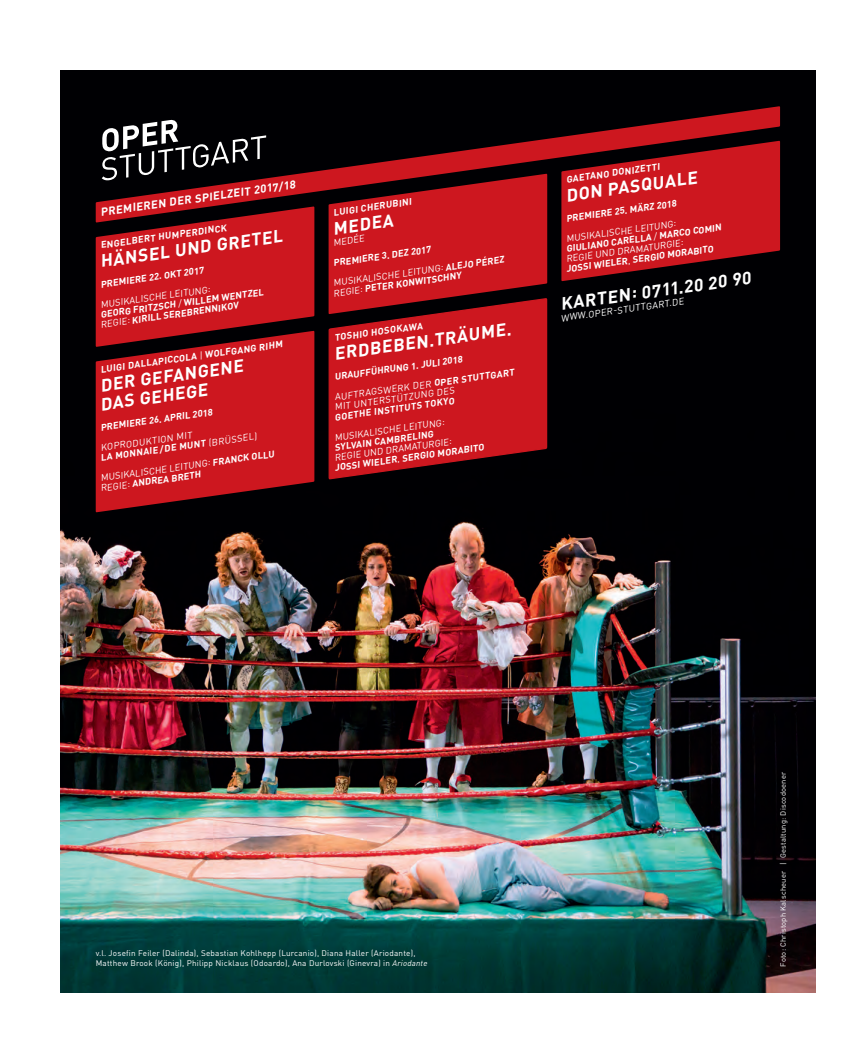
<style>
.page{position:relative;width:851px;height:1063px;background:#fff}
.page>*{position:absolute;margin:0;border:0;box-sizing:border-box;transform-origin:0 0}
.t1{font:700 17.5px/18.8px "DIN Pro";color:#fff}
.t2{font:700 11.25px "DIN Pro";color:#fff}
.t3{font:700 9.38px/10px "DIN Pro";color:#fff}
.t4{font:9.38px/10px "DIN Pro";color:#fff}
.t5{font:8.12px/10px "DIN Pro";letter-spacing:.025em;color:#fff}
.t6{font:7.5px "DIN Pro";color:#fff}
.s1{font-weight:400}
.s2{font-weight:700}
.s3{font-style:italic}
</style>
<div class="page">
<img style="left:60px;top:71px;width:755px;height:921px">
<div style="left:328px;top:223px;width:219px;height:74px;background:#cd171f"></div>
<div style="left:96px;top:223px;width:218px;height:108px;background:#cd171f"></div>
<svg style="left:96px;top:331px;width:218px;height:181px;background:#af131a"></svg>
<svg style="left:96px;top:106px;width:684px;height:117px;background:#4f0f14"></svg>
<svg style="left:561px;top:141px;width:219px;height:140px;background:#a61219"></svg>
<svg style="left:328px;top:297px;width:219px;height:183px;background:#ae131a"></svg>
<p class="t2" style="left:100px;top:208px;width:198px;rotate:-8deg">PREMIEREN DER SPIELZEIT 2017/18</p>
<p class="t3" style="left:100px;top:241px;width:129px;rotate:-8deg">ENGELBERT HUMPERDINCK</p>
<h1 class="t1" style="left:99px;top:254px;width:185px;rotate:-8deg">HÄNSEL UND GRETEL</h1>
<p class="t3" style="left:100px;top:280px;width:105px;rotate:-8deg">PREMIERE 22. OKT 2017</p>
<p class="t3" style="left:97px;top:301px;width:167px;rotate:-8deg"><span class="s1">MUSIKALISCHE LEITUNG:<br></span>GEORG FRITZSCH <span class="s1">/</span> WILLEM WENTZEL<br><span class="s1">REGIE:</span> KIRILL SEREBRENNIKOV</p>
<p class="t3" style="left:100px;top:365px;width:185px;rotate:-8deg">LUIGI DALLAPICCOLA <span class="s1">|</span> WOLFGANG RIHM</p>
<h1 class="t1" style="left:96px;top:378px;width:148px;rotate:-8deg">DER GEFANGENE<br>DAS GEHEGE</h1>
<p class="t3" style="left:100px;top:423px;width:114px;rotate:-8deg">PREMIERE 26. APRIL 2018</p>
<p class="t4" style="left:99px;top:444px;width:161px;rotate:-8deg">KOPROD UKTION MIT<br><span class="s2">LA MONNAIE /DE MUNT</span> (BRÜSSEL)</p>
<p class="t4" style="left:99px;top:474px;width:178px;rotate:-8deg">MUSIKALISCHE LEITUNG: <span class="s2">FRANCK OLLU<br></span>REGIE: <span class="s2">ANDREA BRETH</span></p>
<p class="t3" style="left:333px;top:208px;width:80px;rotate:-8deg">LUIGI CHERUBINI</p>
<h1 class="t1" style="left:332px;top:221px;width:62px;rotate:-8deg">MEDEA</h1>
<p class="t4" style="left:333px;top:239px;width:33px;rotate:-8deg">MED ÉE</p>
<p class="t3" style="left:329px;top:254px;width:174px;line-height:20px;rotate:-8deg">PREMIERE 3. DEZ 2017<br><span class="s1">MUSIKALISCHE LEITUNG:</span> ALEJO PÉREZ</p>
<p class="t3" style="left:333px;top:289px;width:131px;rotate:-8deg"><span class="s1">REGIE:</span> PETER KONWITSCHNY</p>
<p class="t3" style="left:334px;top:334px;width:90px;rotate:-8deg">TOSHIO HOSOKAWA</p>
<h1 class="t1" style="left:333px;top:346px;width:180px;rotate:-8deg">ERDBEBEN.TRÄUME.</h1>
<p class="t3" style="left:330px;top:368px;width:183px;line-height:20px;rotate:-8deg">URAUFFÜHRUNG 1. JULI 2018<br><span class="s1">AUFTRAGSWERK D ER</span> OPER STUTTGART</p>
<p class="t4" style="left:334px;top:403px;width:122px;rotate:-8deg">MIT UNTERSTÜTZUNG D ES</p>
<p class="t3" style="left:334px;top:413px;width:122px;rotate:-8deg">GOETHE INSTITUTS TOKYO</p>
<p class="t4" style="left:334px;top:434px;width:112px;rotate:-8deg">MUSIKALISCHE LEITUNG:</p>
<p class="t3" style="left:334px;top:443px;width:101px;rotate:-8deg">SYLVAIN CAMBRELING</p>
<p class="t3" style="left:332px;top:454px;width:152px;rotate:-8deg"><span class="s1">REGIE UND D RAMATURGIE:<br></span>JOSSI WIELER<span class="s1">,</span>SERGIO MORABITO</p>
<p class="t3" style="left:565px;top:175px;width:96px;rotate:-8deg">GAETANO DONIZETTI</p>
<h1 class="t1" style="left:564px;top:188px;width:134px;rotate:-8deg">DON PASQUALE</h1>
<p class="t3" style="left:565px;top:214px;width:113px;rotate:-8deg">PREMIERE 25. MÄRZ 2018</p>
<p class="t3" style="left:561px;top:235px;width:161px;text-indent:4px;rotate:-8deg"><span class="s1">MUSIKALISCHE LEITUNG:<br></span>GIULIANO CARELLA <span class="s1">/</span> MARCO COMIN<br><span class="s1">REGIE UND D RAMATURGIE:<br></span>JOSSI WIELER<span class="s1">,</span>SERGIO MORABITO</p>
<h1 class="t1" style="left:559px;top:296px;width:193px;rotate:-8deg">KARTEN: 0711.20 20 90</h1>
<p class="t4" style="left:560px;top:314px;width:126px;rotate:-8deg">WWW.OPER-STUTTGART.D E</p>
<p class="t5" style="left:96px;top:949px;width:333px">v.l. Josefin Feiler (Dalinda), Sebastian Kohlhepp (Lurcanio), Diana Haller (Ariodante),<br>Matthew Brook (König), Philipp Nicklaus (Odoardo), Ana Durlovski (Ginevra) in <span class="s3">Ariodante</span></p>
<p class="t6" style="left:780px;top:967px;width:196px;rotate:-90deg">Foto: Christoph Kalscheuer | Gestaltung: Discodoener</p>
</div>
